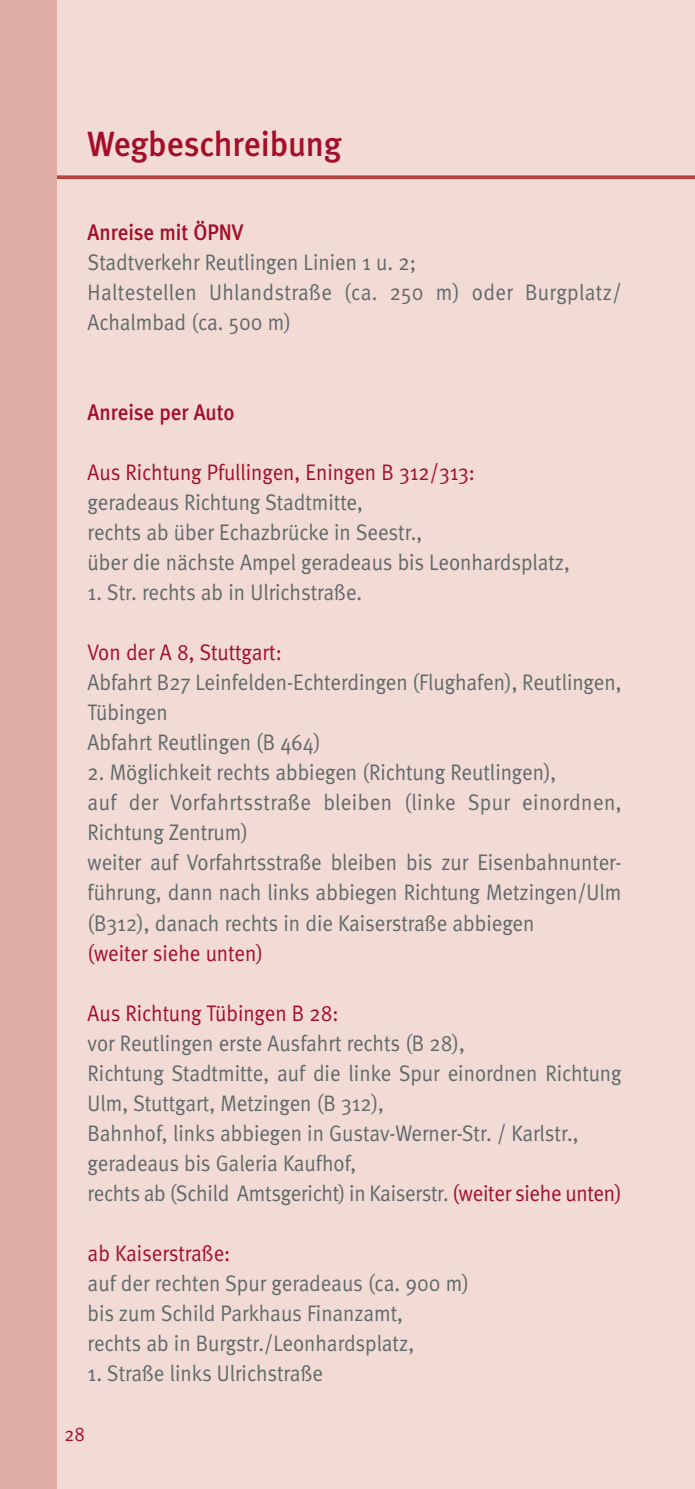
<style>
.page{position:relative;width:695px;height:1489px;background:#fff}
.page>*{position:absolute;margin:0;border:0;box-sizing:border-box;transform-origin:0 0}
.t1{font:35px "Meta Medium LF";letter-spacing:-.005em;color:#a30e29;scale:.95 1}
.t2{font:22.5px/30px "Meta Normal";color:#60696a;scale:.92 1}
.t3{font:22.5px "Meta Normal";color:#a30e29;scale:.92 1}
.t4{font:500 22.5px "Meta";color:#a30e29;scale:.92 1}
.t5{font:20px "Meta Normal";color:#a30e29;scale:.92 1}
.s1{color:#a30e29}
</style>
<div class="page">
<div style="left:0;top:0;width:694px;height:1488px;background:#f2dbd5"></div>
<svg style="left:57px;top:175px;width:637px;height:4px;background:#b85350"></svg>
<div style="left:0;top:0;width:57px;height:1488px;background:#dfada3"></div>
<h1 class="t1" style="left:88px;top:132px;width:269px">Wegbeschreibung</h1>
<p class="t4" style="left:88px;top:219px;width:171px">Anreise mit ÖPNV</p>
<p class="t2" style="left:88px;top:250px;width:581px">Stadtverkehr Reutlingen Linien 1 u. 2;<br>Haltestellen Uhlandstraße (ca. 250 m) oder Burgplatz/<br>Achalmbad (ca. 500 m)</p>
<p class="t4" style="left:88px;top:399px;width:161px">Anreise per Auto</p>
<p class="t3" style="left:88px;top:465px;width:422px">Aus Richtung Pfullingen, Eningen B 312/313:</p>
<p class="t2" style="left:88px;top:490px;width:526px">geradeaus Richtung Stadtmitte,<br>rechts ab über Echazbrücke in Seestr.,<br>über die nächste Ampel geradeaus bis Leonhardsplatz,</p>
<p class="t2" style="left:88px;top:580px;width:300px">1. Str. rechts ab in Ulrichstraße.</p>
<p class="t3" style="left:88px;top:645px;width:212px">Von der A 8, Stuttgart:</p>
<p class="t2" style="left:88px;top:670px;width:581px">Abfahrt B27 Leinfelden-Echterdingen (Flughafen), Reutlingen,<br>Tübingen<br>Abfahrt Reutlingen (B 464)</p>
<p class="t2" style="left:88px;top:760px;width:581px">2. Möglichkeit rechts abbiegen (Richtung Reutlingen),<br>auf der Vorfahrtsstraße bleiben (linke Spur einordnen, Richtung Zentrum)<br>weiter auf Vorfahrtsstraße bleiben bis zur Eisenbahnunter&shy;führung, dann nach links abbiegen Richtung Metzingen/Ulm (B312), danach rechts in die Kaiserstraße abbiegen</p>
<p class="t3" style="left:88px;top:945px;width:192px">(weiter siehe unten)</p>
<p class="t3" style="left:88px;top:1005px;width:274px">Aus Richtung Tübingen B 28:</p>
<p class="t2" style="left:88px;top:1030px;width:581px">vor Reutlingen erste Ausfahrt rechts (B 28),<br>Richtung Stadtmitte, auf die linke Spur einordnen Richtung Ulm, Stuttgart, Metzingen (B 312),<br>Bahnhof, links abbiegen in Gustav-Werner-Str. / Karlstr., geradeaus bis Galeria Kaufhof,<br>rechts ab (Schild Amtsgericht) in Kaiserstr. <span class="s1">(weiter siehe unten)</span></p>
<p class="t3" style="left:88px;top:1245px;width:157px">ab Kaiserstraße:</p>
<p class="t2" style="left:88px;top:1270px;width:416px">auf der rechten Spur geradeaus (ca. 900 m) bis zum Schild Parkhaus Finanzamt,<br>rechts ab in Burgstr./Leonhardsplatz,</p>
<p class="t2" style="left:88px;top:1360px;width:257px">1. Straße links Ulrichstraße</p>
<p class="t5" style="left:65px;top:1426px;width:24px">28</p>
</div>
